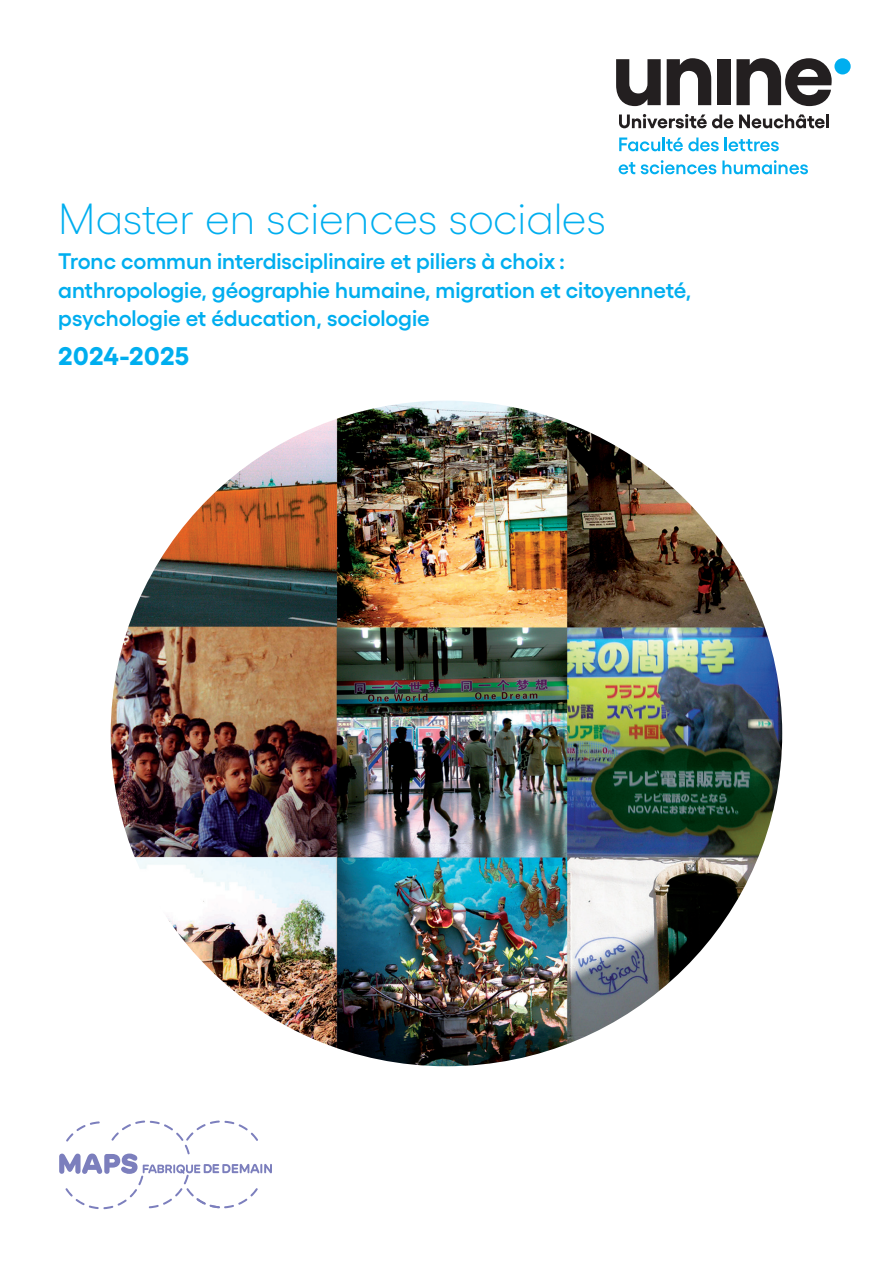
<style>
.page{position:relative;width:893px;height:1263px;background:#fff}
.page>*{position:absolute;margin:0;border:0;box-sizing:border-box;transform-origin:0 0}
.t1{font:300 43.5px "Gellix";color:#00aeef}
.t2{font:700 25.5px "Gellix";letter-spacing:.015em;color:#00aeef}
.t3{font:600 22.5px/28.5px "Gellix";color:#00aeef}
</style>
<div class="page">
<svg style="left:619px;top:114px;width:114px;height:14px"></svg>
<svg style="left:739px;top:114px;width:90px;height:14px"></svg>
<svg style="left:619px;top:137px;width:41px;height:14px"></svg>
<hr style="left:662px;top:137px;width:3px;height:14px;background:#00aeef">
<svg style="left:666px;top:137px;width:53px;height:14px"></svg>
<svg style="left:725px;top:137px;width:54px;height:14px"></svg>
<svg style="left:619px;top:162px;width:16px;height:12px"></svg>
<svg style="left:641px;top:160px;width:75px;height:14px"></svg>
<svg style="left:722px;top:160px;width:86px;height:14px"></svg>
<div style="left:834px;top:58px;width:17px;height:16px;background:#00aeef;border-radius:50%"></div>
<svg style="left:616px;top:59px;width:45px;height:47px"></svg>
<svg style="left:667px;top:58px;width:44px;height:47px"></svg>
<div style="left:717px;top:59px;width:13px;height:46px;background:#231f20"></div>
<svg style="left:736px;top:58px;width:96px;height:48px"></svg>
<svg style="left:59px;top:1120px;width:213px;height:89px"></svg>
<img style="left:111px;top:401px;width:671px;height:665px">
<p class="t1" style="left:58px;top:187px;width:549px">Master en sciences sociales</p>
<p class="t3" style="left:58px;top:245px;width:635px">Tronc commun interdisciplinaire et piliers à choix : anthropologie, géographie humaine, migration et citoyenneté, psychologie et éducation, sociologie</p>
<p class="t2" style="left:58px;top:335px;width:132px">2024-2025</p>
</div>
